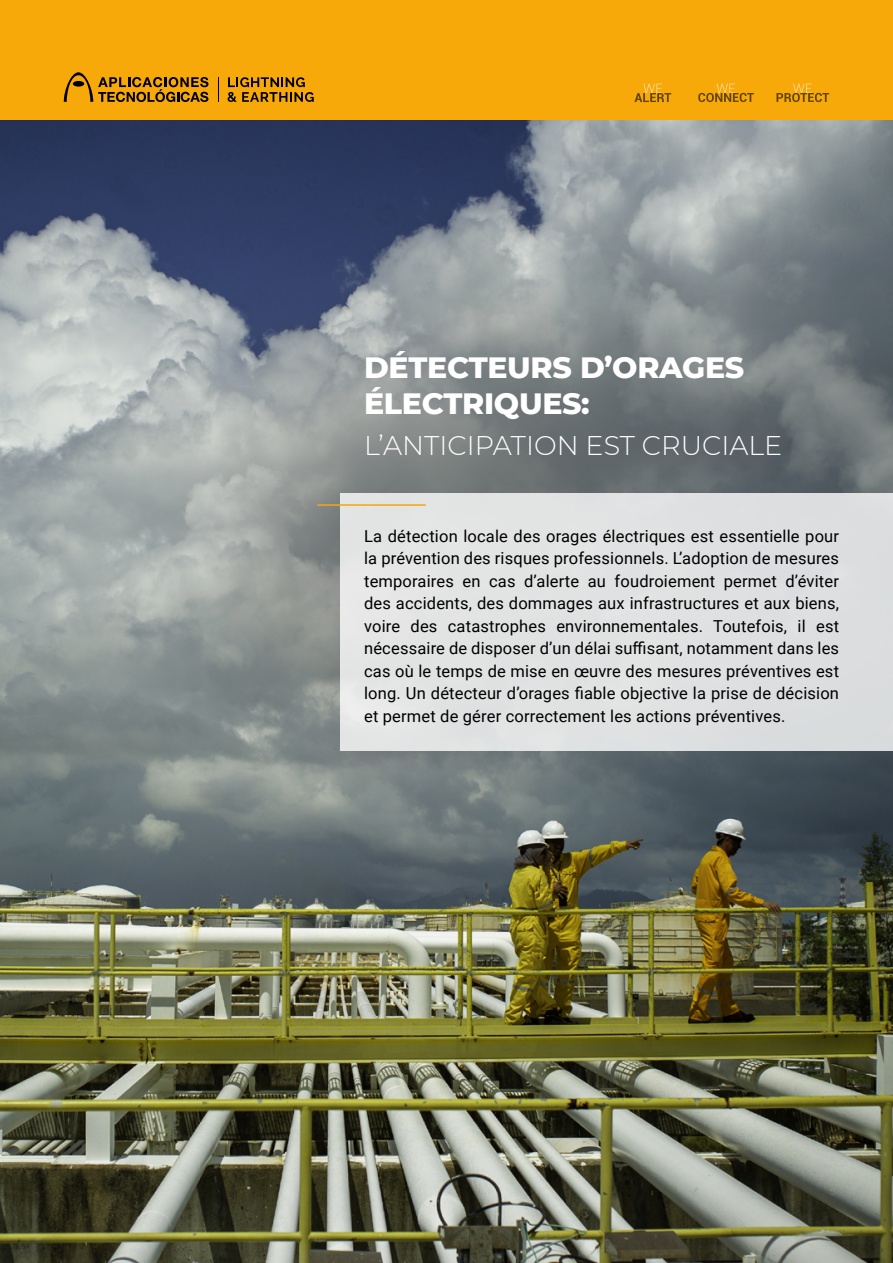
<style>
.page{position:relative;width:893px;height:1263px;background:#fff}
.page>*{position:absolute;margin:0;border:0;box-sizing:border-box;transform-origin:0 0}
.t1{font:800 30px/36px "Montserrat";letter-spacing:-.01em;color:#fff}
.t2{font:300 27px "Montserrat";color:#fff}
.t3{font:16.5px/22.5px "Roboto";letter-spacing:.01em;color:#000;text-align:justify}
</style>
<div class="page">
<img style="left:0;top:119px;width:893px;height:1144px">
<div style="left:340px;top:493px;width:553px;height:257px;background:#e0e2e2"></div>
<hr style="left:317px;top:504px;width:109px;height:2px;background:#f4a805">
<div style="left:0;top:0;width:893px;height:119px;background:#f7a909"></div>
<svg style="left:64px;top:72px;width:144px;height:30px"></svg>
<div style="left:73px;top:81px;width:11px;height:6px;background:#000;border-radius:50%"></div>
<svg style="left:228px;top:77px;width:86px;height:25px"></svg>
<svg style="left:218px;top:77px;width:1px;height:25px"></svg>
<svg style="left:634px;top:84px;width:37px;height:18px"></svg>
<svg style="left:776px;top:84px;width:53px;height:18px"></svg>
<svg style="left:698px;top:84px;width:56px;height:18px"></svg>
<h1 class="t1" style="left:364px;top:347px;width:382px">DÉTECTEURS D’ORAGES<br>ÉLECTRIQUES:</h1>
<h2 class="t2" style="left:364px;top:427px;width:420px">L’ANTICIPATION EST CRUCIALE</h2>
<p class="t3" style="left:364px;top:524px;width:476px">La détection locale des orages électriques est essentielle pour la prévention des risques professionnels. L’adoption de mesures temporaires en cas d’alerte au foudroiement permet d’éviter des accidents, des dommages aux infrastructures et aux biens, voire des catastrophes environnementales. Toutefois, il est nécessaire de disposer d’un délai suffisant, notamment dans les cas où le temps de mise en œuvre des mesures préventives est long. Un détecteur d’orages fiable objective la prise de décision et permet de gérer correctement les actions préventives.</p>
</div>
